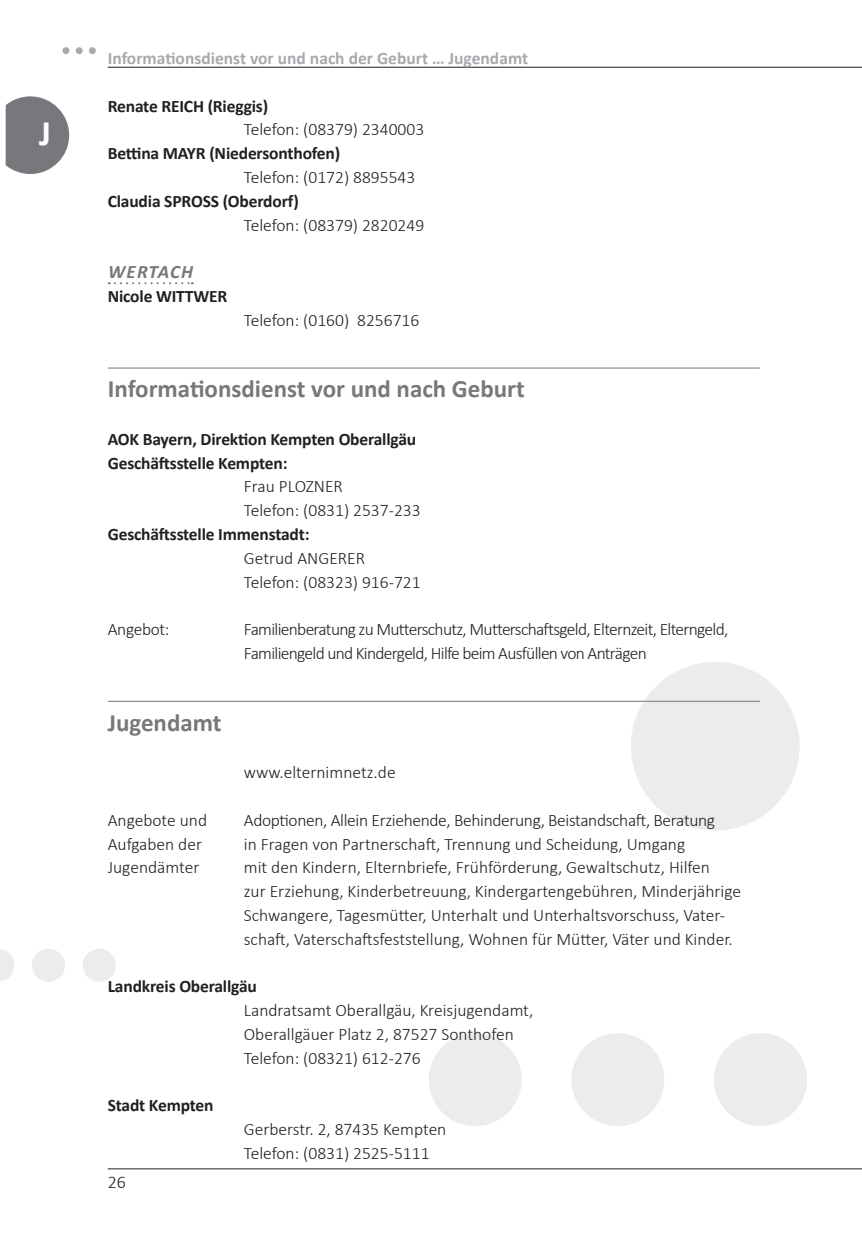
<style>
.page{position:relative;width:862px;height:1236px;background:#fff}
.page>*{position:absolute;margin:0;border:0;box-sizing:border-box;transform-origin:0 0}
.t1{font:700 36px "Calibri";color:#fff}
.t2{font:700 25px "Calibri";color:#76787b}
.t3{font:italic 700 19px "Calibri";letter-spacing:.055em;color:#76787b}
.t4{font:300 18px "Calibri";color:#231f20}
.t5{font:300 17.6px/23.8px "Calibri";color:#231f20}
.t6{font:700 17.6px/23.8px "Calibri";letter-spacing:-.01em;color:#231f20}
.t7{font:300 17.6px/23.8px "Calibri";letter-spacing:-.04em;color:#231f20}
.t8{font:300 17.6px "Calibri";letter-spacing:-.02em;color:#231f20}
.t9{font:700 17.6px "Calibri";color:#a8a9ad}
</style>
<div class="page">
<svg style="left:6px;top:96px;width:63px;height:78px"></svg>
<div style="left:429px;top:1033px;width:93px;height:93px;background:#ececee;border-radius:50%"></div>
<div style="left:571px;top:1033px;width:93px;height:93px;background:#ececee;border-radius:50%"></div>
<div style="left:714px;top:1033px;width:93px;height:93px;background:#ececee;border-radius:50%"></div>
<div style="left:631px;top:662px;width:168px;height:169px;background:#ececee;border-radius:50%"></div>
<svg style="left:0;top:949px;width:14px;height:32px"></svg>
<div style="left:32px;top:949px;width:33px;height:33px;background:#ececee;border-radius:50%"></div>
<div style="left:83px;top:949px;width:33px;height:33px;background:#ececee;border-radius:50%"></div>
<hr style="left:108px;top:1168px;width:754px;height:1px;background:#231f20">
<div style="left:89px;top:47px;width:7px;height:7px;background:#a8a9ad;border-radius:50%"></div>
<div style="left:76px;top:47px;width:7px;height:7px;background:#a8a9ad;border-radius:50%"></div>
<div style="left:62px;top:47px;width:7px;height:7px;background:#a8a9ad;border-radius:50%"></div>
<hr style="left:108px;top:67px;width:754px;height:1px;background:#231f20">
<svg style="left:109px;top:282px;width:84px;height:2px"></svg>
<hr style="left:108px;top:368px;width:652px;height:1px;background:#76787b">
<hr style="left:108px;top:701px;width:652px;height:1px;background:#76787b">
<h1 class="t1" style="left:39px;top:107px;width:13px">J</h1>
<p class="t9" style="left:108px;top:46px;width:422px">Informationsdienst vor und nach der Geburt … Jugendamt</p>
<p class="t6" style="left:108px;top:94px;width:162px">Renate REICH (Rieggis)</p>
<p class="t5" style="left:244px;top:118px;width:182px">Telefon: (08379) 2340003</p>
<p class="t6" style="left:108px;top:141px;width:234px">Bettina MAYR (Niedersonthofen)</p>
<p class="t5" style="left:244px;top:165px;width:173px">Telefon: (0172) 8895543</p>
<p class="t6" style="left:108px;top:189px;width:193px">Claudia SPROSS (Oberdorf)</p>
<p class="t5" style="left:244px;top:213px;width:182px">Telefon: (08379) 2820249</p>
<p class="t3" style="left:108px;top:259px;width:87px">WERTACH</p>
<p class="t6" style="left:108px;top:284px;width:121px">Nicole WITTWER</p>
<p class="t5" style="left:244px;top:308px;width:177px">Telefon: (0160) 8256716</p>
<h2 class="t2" style="left:108px;top:371px;width:418px">Informationsdienst vor und nach Geburt</h2>
<p class="t6" style="left:108px;top:427px;width:310px">AOK Bayern, Direktion Kempten Oberallgäu<br>Geschäftsstelle Kempten:</p>
<p class="t5" style="left:244px;top:475px;width:178px">Frau PLOZNER<br>Telefon: (0831) 2537-233</p>
<p class="t6" style="left:108px;top:522px;width:203px">Geschäftsstelle Immenstadt:</p>
<p class="t5" style="left:244px;top:546px;width:178px">Getrud ANGERER<br>Telefon: (08323) 916-721</p>
<p class="t8" style="left:108px;top:618px;width:63px">Angebot:</p>
<p class="t7" style="left:244px;top:617px;width:486px">Familienberatung zu Mutterschutz, Mutterschaftsgeld, Elternzeit, Elterngeld,<br>Familiengeld und Kindergeld, Hilfe beim Ausfüllen von Anträgen</p>
<h2 class="t2" style="left:108px;top:704px;width:115px">Jugendamt</h2>
<p class="t5" style="left:244px;top:760px;width:153px">www.elternimnetz.de</p>
<p class="t5" style="left:108px;top:808px;width:101px">Angebote und</p>
<p class="t8" style="left:244px;top:809px;width:473px">Adoptionen, Allein Erziehende, Behinderung, Beistandschaft, Beratung</p>
<p class="t5" style="left:108px;top:832px;width:96px">Aufgaben der</p>
<p class="t5" style="left:244px;top:832px;width:443px">in Fragen von Partnerschaft, Trennung und Scheidung, Umgang</p>
<p class="t5" style="left:108px;top:855px;width:93px">Jugendämter</p>
<p class="t5" style="left:244px;top:855px;width:498px">mit den Kindern, Elternbriefe, Frühförderung, Gewaltschutz, Hilfen<br>zur Erziehung, Kinderbetreuung, Kindergartengebühren, Minderjährige Schwangere, Tagesmütter, Unterhalt und Unterhaltsvorschuss, Vater&shy;schaft, Vaterschaftsfeststellung, Wohnen für Mütter, Väter und Kinder.</p>
<p class="t6" style="left:108px;top:974px;width:151px">Landkreis Oberallgäu</p>
<p class="t5" style="left:244px;top:998px;width:291px">Landratsamt Oberallgäu, Kreisjugendamt,<br>Oberallgäuer Platz 2, 87527 Sonthofen<br>Telefon: (08321) 612-276</p>
<p class="t6" style="left:108px;top:1093px;width:107px">Stadt Kempten</p>
<p class="t5" style="left:244px;top:1117px;width:204px">Gerberstr. 2, 87435 Kempten<br>Telefon: (0831) 2525-5111</p>
<p class="t4" style="left:108px;top:1170px;width:20px">26</p>
</div>
